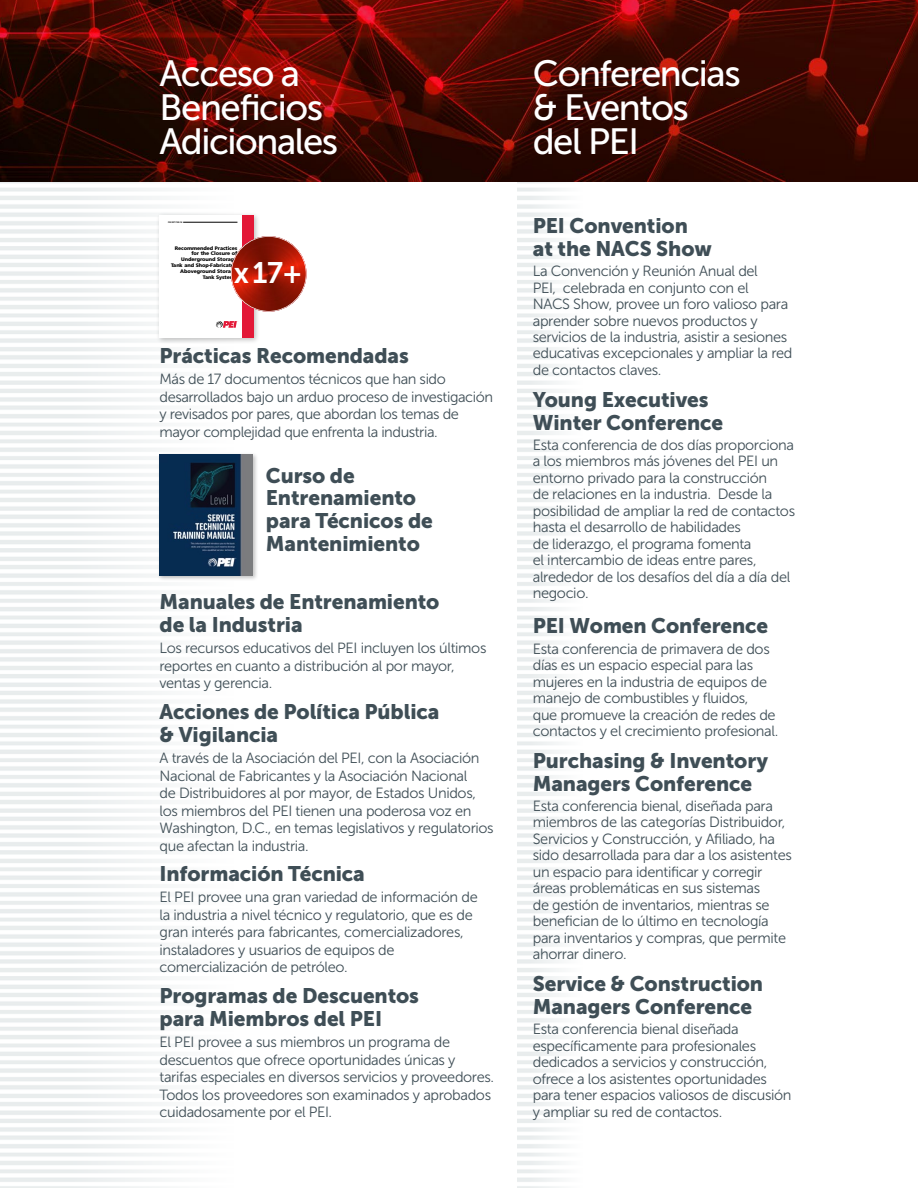
<style>
.page{position:relative;width:918px;height:1188px;background:#fff}
.page>*{position:absolute;margin:0;border:0;box-sizing:border-box;transform-origin:0 0}
.t1{font:36.45px/34.2px "Museo Sans 500";letter-spacing:-.04em;color:#fff}
.t2{font:29.55px "Museo Sans 700";color:#fff}
.t3{font:21px/22.8px "Museo Sans 900";letter-spacing:-.005em;color:#3f4e56}
.t4{font:14.7px/16.5px "Museo Sans 300";letter-spacing:-.025em;color:#3f4e56}
.t5{font:900 5.1px/5.8px "Frutiger";letter-spacing:-.015em;color:#000;text-align:right}
.t6{font:700 2.1px "Frutiger";color:#000}
</style>
<div class="page">
<img style="left:859px;top:0;width:59px;height:182px">
<img style="left:0;top:0;width:518px;height:1188px">
<img style="left:518px;top:0;width:341px;height:1188px">
<div style="left:156px;top:212px;width:105px;height:132px;background:#000;opacity:.25"></div>
<div style="left:160px;top:215px;width:94px;height:122px;background:#fff"></div>
<hr style="left:183px;top:222px;width:54px;height:1px;background:#000">
<div style="left:242px;top:215px;width:12px;height:122px;background:#e31837"></div>
<svg style="left:216px;top:321px;width:22px;height:7px"></svg>
<div style="left:157px;top:452px;width:102px;height:129px;background:#000;opacity:.25"></div>
<img style="left:160px;top:454px;width:93px;height:121px">
<img style="left:231px;top:236px;width:75px;height:76px;border-radius:38px">
<div style="left:231px;top:236px;width:75px;height:76px;border:1px solid #fff;border-radius:50%"></div>
<h1 class="t1" style="left:160px;top:56px;width:180px">Acceso a<br>Beneficios<br>Adicionales</h1>
<p class="t6" style="left:168px;top:221px;width:16px">PEI/RP1700-18</p>
<p class="t5" style="left:171px;top:245px;width:68px">Recommended Practices for the Closure of<br>Underground Storage<br>Tank and Shop-Fabricated<br>Aboveground Storage<br>Tank Systems</p>
<h2 class="t2" style="left:234px;top:256px;width:69px">x17+</h2>
<h3 class="t3" style="left:160px;top:344px;width:251px">Prácticas Recomendadas</h3>
<p class="t4" style="left:160px;top:371px;width:335px;line-height:17.5px">Más de 17 documentos técnicos que han sido desarrollados bajo un arduo proceso de investigación y revisados por pares, que abordan los temas de mayor complejidad que enfrenta la industria.</p>
<h3 class="t3" style="left:266px;top:464px;width:168px">Curso de<br>Entrenamiento para Técnicos de<br>Mantenimiento</h3>
<h3 class="t3" style="left:160px;top:591px;width:281px">Manuales de Entrenamiento de la Industria</h3>
<p class="t4" style="left:160px;top:640px;width:328px;line-height:17.5px">Los recursos educativos del PEI incluyen los últimos reportes en cuanto a distribución al por mayor, ventas y gerencia.</p>
<h3 class="t3" style="left:160px;top:700px;width:281px">Acciones de Política Pública &amp; Vigilancia</h3>
<p class="t4" style="left:160px;top:749px;width:336px;line-height:17.5px">A través de la Asociación del PEI, con la Asociación Nacional de Fabricantes y la Asociación Nacional<br>de Distribuidores al por mayor, de Estados Unidos, los miembros del PEI tienen una poderosa voz en Washington, D.C., en temas legislativos y regulatorios que afectan la industria.</p>
<h3 class="t3" style="left:160px;top:862px;width:207px">Información Técnica</h3>
<p class="t4" style="left:160px;top:889px;width:320px;line-height:17.5px">El PEI provee una gran variedad de información de la industria a nivel técnico y regulatorio, que es de gran interés para fabricantes, comercializadores, instaladores y usuarios de equipos de comercialización de petróleo.</p>
<h3 class="t3" style="left:160px;top:984px;width:261px">Programas de Descuentos para Miembros del PEI</h3>
<p class="t4" style="left:160px;top:1033px;width:336px;line-height:17.5px">El PEI provee a sus miembros un programa de descuentos que ofrece oportunidades únicas y tarifas especiales en diversos servicios y proveedores.<br>Todos los proveedores son examinados y aprobados cuidadosamente por el PEI.</p>
<h1 class="t1" style="left:533px;top:56px;width:209px">Conferencias &amp; Eventos del PEI</h1>
<h3 class="t3" style="left:533px;top:214px;width:181px">PEI Convention at the NACS Show</h3>
<p class="t4" style="left:533px;top:263px;width:261px">La Convención y Reunión Anual del<br>PEI, celebrada en conjunto con el<br>NACS Show, provee un foro valioso para aprender sobre nuevos productos y servicios de la industria, asistir a sesiones educativas excepcionales y ampliar la red de contactos claves.</p>
<h3 class="t3" style="left:533px;top:388px;width:192px">Young Executives<br>Winter Conference</h3>
<p class="t4" style="left:533px;top:437px;width:264px">Esta conferencia de dos días proporciona a los miembros más jóvenes del PEI un entorno privado para la construcción<br>de relaciones en la industria. Desde la posibilidad de ampliar la red de contactos hasta el desarrollo de habilidades<br>de liderazgo, el programa fomenta<br>el intercambio de ideas entre pares, alrededor de los desafíos del día a día del negocio.</p>
<h3 class="t3" style="left:533px;top:615px;width:237px">PEI Women Conference</h3>
<p class="t4" style="left:533px;top:640px;width:247px">Esta conferencia de primavera de dos días es un espacio especial para las mujeres en la industria de equipos de manejo de combustibles y fluidos,<br>que promueve la creación de redes de contactos y el crecimiento profesional.</p>
<h3 class="t3" style="left:533px;top:749px;width:237px">Purchasing &amp; Inventory<br>Managers Conference</h3>
<p class="t4" style="left:533px;top:798px;width:261px">Esta conferencia bienal, diseñada para miembros de las categorías Distribuidor, Servicios y Construcción, y Afiliado, ha sido desarrollada para dar a los asistentes un espacio para identificar y corregir áreas problemáticas en sus sistemas<br>de gestión de inventarios, mientras se benefician de lo último en tecnología para inventarios y compras, que permite ahorrar dinero.</p>
<h3 class="t3" style="left:533px;top:973px;width:232px">Service &amp; Construction<br>Managers Conference</h3>
<p class="t4" style="left:533px;top:1021px;width:260px">Esta conferencia bienal diseñada específicamente para profesionales dedicados a servicios y construcción, ofrece a los asistentes oportunidades para tener espacios valiosos de discusión y ampliar su red de contactos.</p>
</div>
